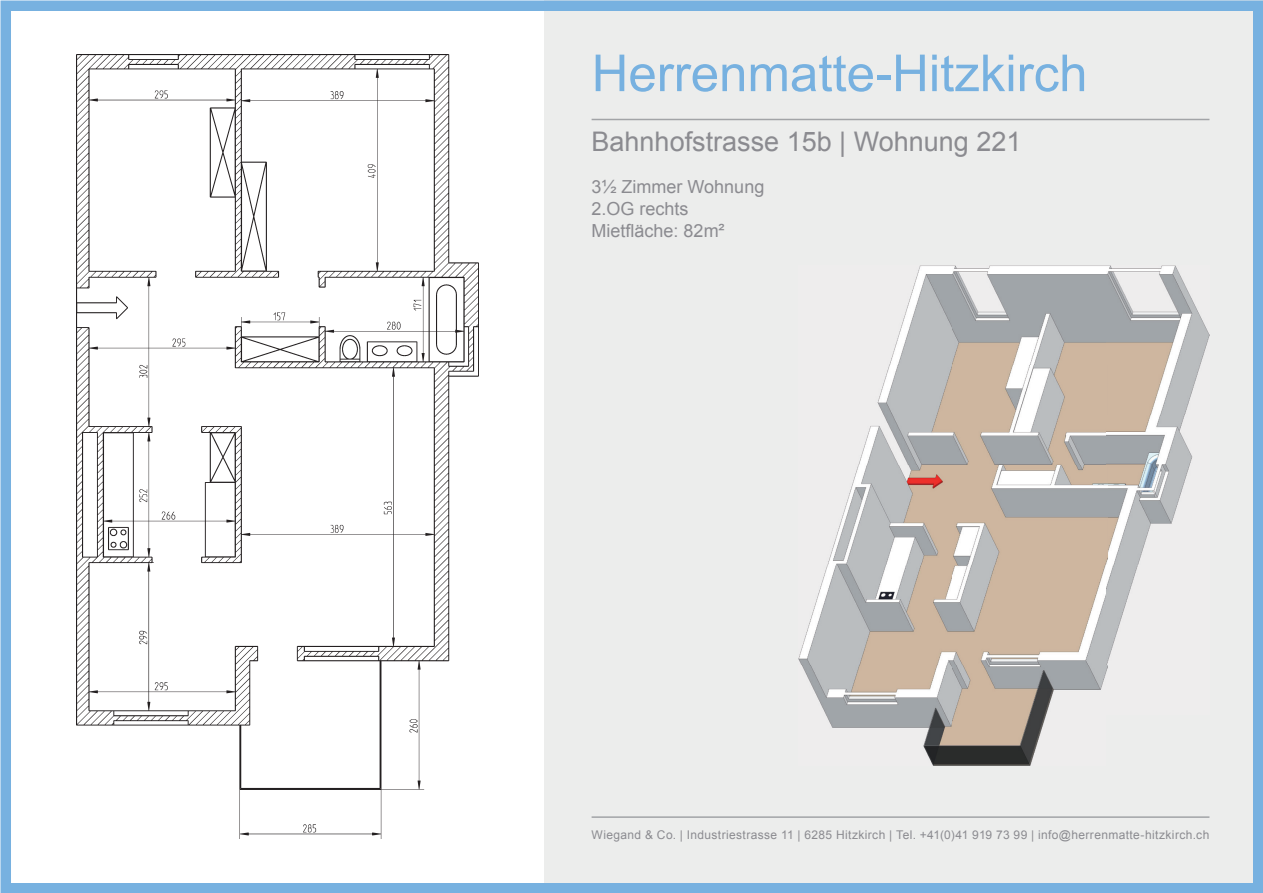
<style>
.page{position:relative;width:1263px;height:893px;background:#fff}
.page>*{position:absolute;margin:0;border:0;box-sizing:border-box;transform-origin:0 0}
.t1{font:51px "Arial";color:#77b1e0}
.t2{font:27px "Arial";color:#8b8b90}
.t3{font:18px/21.6px "Arial";color:#8b8b90}
.t4{font:12px "Arial";letter-spacing:.03em;color:#8b8b90}
</style>
<div class="page">
<div style="left:545px;top:0;width:718px;height:893px;background:#ecedec"></div>
<div style="left:1px;top:1px;width:1262px;height:892px;border:10px solid #77b1e0"></div>
<img style="left:798px;top:266px;width:412px;height:499px">
<img style="left:77px;top:54px;width:402px;height:785px">
<hr style="left:592px;top:816px;width:617px;height:2px;background:#a2a4a7">
<hr style="left:592px;top:119px;width:617px;height:1px;background:#a2a4a7">
<h1 class="t1" style="left:592px;top:40px;width:497px">Herrenmatte-Hitzkirch</h1>
<h2 class="t2" style="left:592px;top:123px;width:431px">Bahnhofstrasse 15b | Wohnung 221</h2>
<h3 class="t3" style="left:592px;top:176px;width:174px">3½ Zimmer Wohnung<br>2.OG rechts<br>Mietfläche: 82m²</h3>
<p class="t4" style="left:592px;top:827px;width:619px">Wiegand &amp; Co. | Industriestrasse 11 | 6285 Hitzkirch | Tel. +41(0)41 919 73 99 | info@herrenmatte-hitzkirch.ch</p>
</div>
